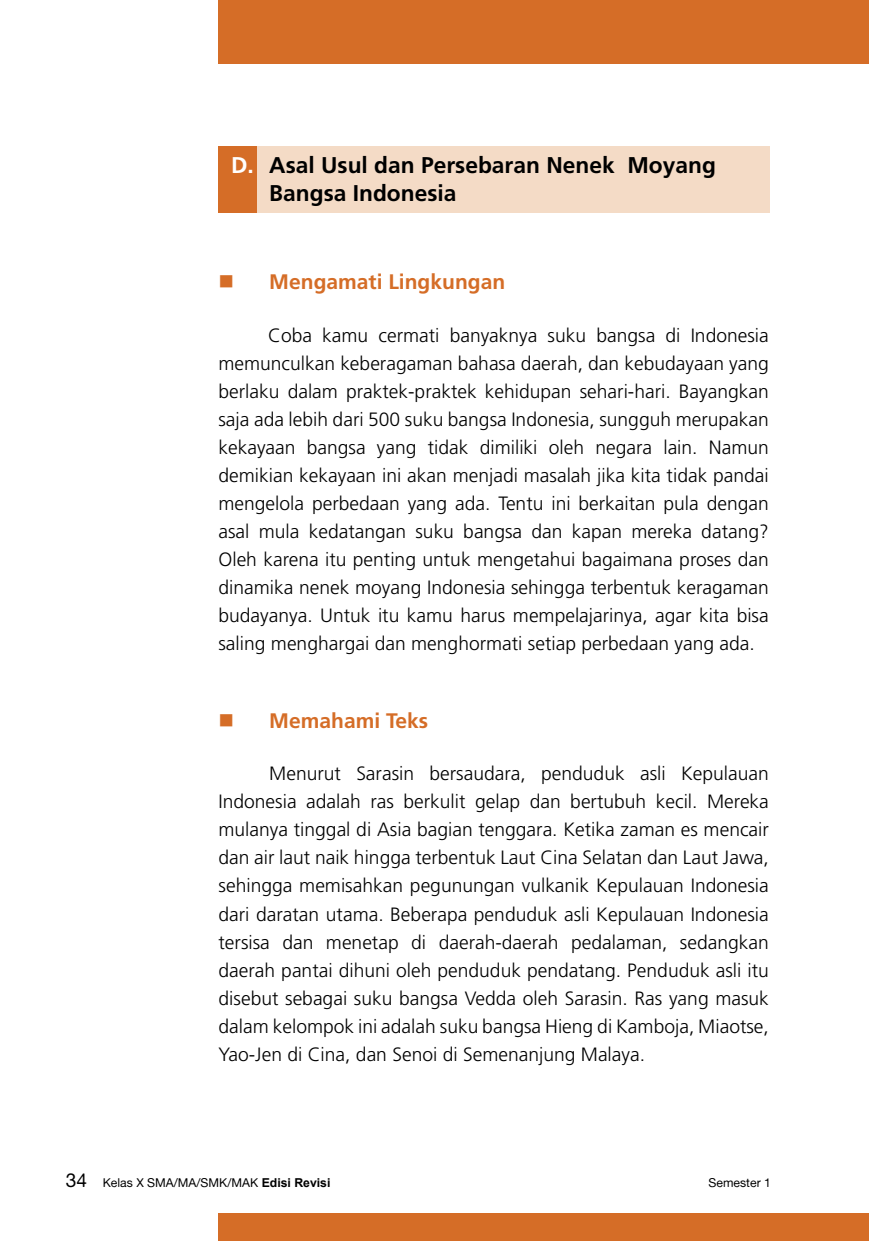
<style>
.page{position:relative;width:869px;height:1241px;background:#fff}
.page>*{position:absolute;margin:0;border:0;box-sizing:border-box;transform-origin:0 0}
.t1{font:700 22.75px/28px "Frutiger";color:#000}
.t2{font:700 21px "Frutiger";color:#d56d27}
.t3{font:300 19.25px/28px "Frutiger";color:#000;text-align:justify}
.t4{font:12.25px "Alte Haas Grotesk";color:#000}
.s1{color:#fff}
.s2{font-size:19.25px}
.s3{font-family:"Arial";font-weight:700}
</style>
<div class="page">
<div style="left:218px;top:1213px;width:650px;height:27px;background:#d56d27"></div>
<div style="left:218px;top:0;width:650px;height:63px;background:#d56d27"></div>
<div style="left:218px;top:146px;width:551px;height:67px;background:#f4dbc6"></div>
<div style="left:218px;top:146px;width:39px;height:67px;background:#d56d27"></div>
<p class="t1" style="left:269px;top:151px;width:448px;text-indent:-38px"><span class="s1">D.</span> Asal Usul dan Persebaran Nenek Moyang<br>Bangsa Indonesia</p>
<p class="t2" style="left:269px;top:269px;width:237px">Mengamati Lingkungan</p>
<p class="t3" style="left:218px;top:321px;width:551px;text-indent:50px">Coba kamu cermati banyaknya suku bangsa di Indonesia memunculkan keberagaman bahasa daerah, dan kebudayaan yang berlaku dalam praktek-praktek kehidupan sehari-hari. Bayangkan saja ada lebih dari 500 suku bangsa Indonesia, sungguh merupakan kekayaan bangsa yang tidak dimiliki oleh negara lain. Namun demikian kekayaan ini akan menjadi masalah jika kita tidak pandai mengelola perbedaan yang ada. Tentu ini berkaitan pula dengan asal mula kedatangan suku bangsa dan kapan mereka datang?<br>Oleh karena itu penting untuk mengetahui bagaimana proses dan dinamika nenek moyang Indonesia sehingga terbentuk keragaman budayanya. Untuk itu kamu harus mempelajarinya, agar kita bisa saling menghargai dan menghormati setiap perbedaan yang ada.</p>
<p class="t2" style="left:269px;top:707px;width:160px">Memahami Teks</p>
<p class="t3" style="left:218px;top:759px;width:551px;text-indent:51px">Menurut Sarasin bersaudara, penduduk asli Kepulauan Indonesia adalah ras berkulit gelap dan bertubuh kecil. Mereka mulanya tinggal di Asia bagian tenggara. Ketika zaman es mencair dan air laut naik hingga terbentuk Laut Cina Selatan dan Laut Jawa, sehingga memisahkan pegunungan vulkanik Kepulauan Indonesia dari daratan utama. Beberapa penduduk asli Kepulauan Indonesia tersisa dan menetap di daerah-daerah pedalaman, sedangkan daerah pantai dihuni oleh penduduk pendatang. Penduduk asli itu disebut sebagai suku bangsa Vedda oleh Sarasin. Ras yang masuk dalam kelompok ini adalah suku bangsa Hieng di Kamboja, Miaotse, Yao-Jen di Cina, dan Senoi di Semenanjung Malaya.</p>
<p class="t4" style="left:66px;top:1175px;width:266px"><span class="s2">34</span> Kelas X SMA/MA/SMK/MAK <span class="s3">Edisi Revisi</span></p>
<p class="t4" style="left:708px;top:1175px;width:64px">Semester 1</p>
</div>
